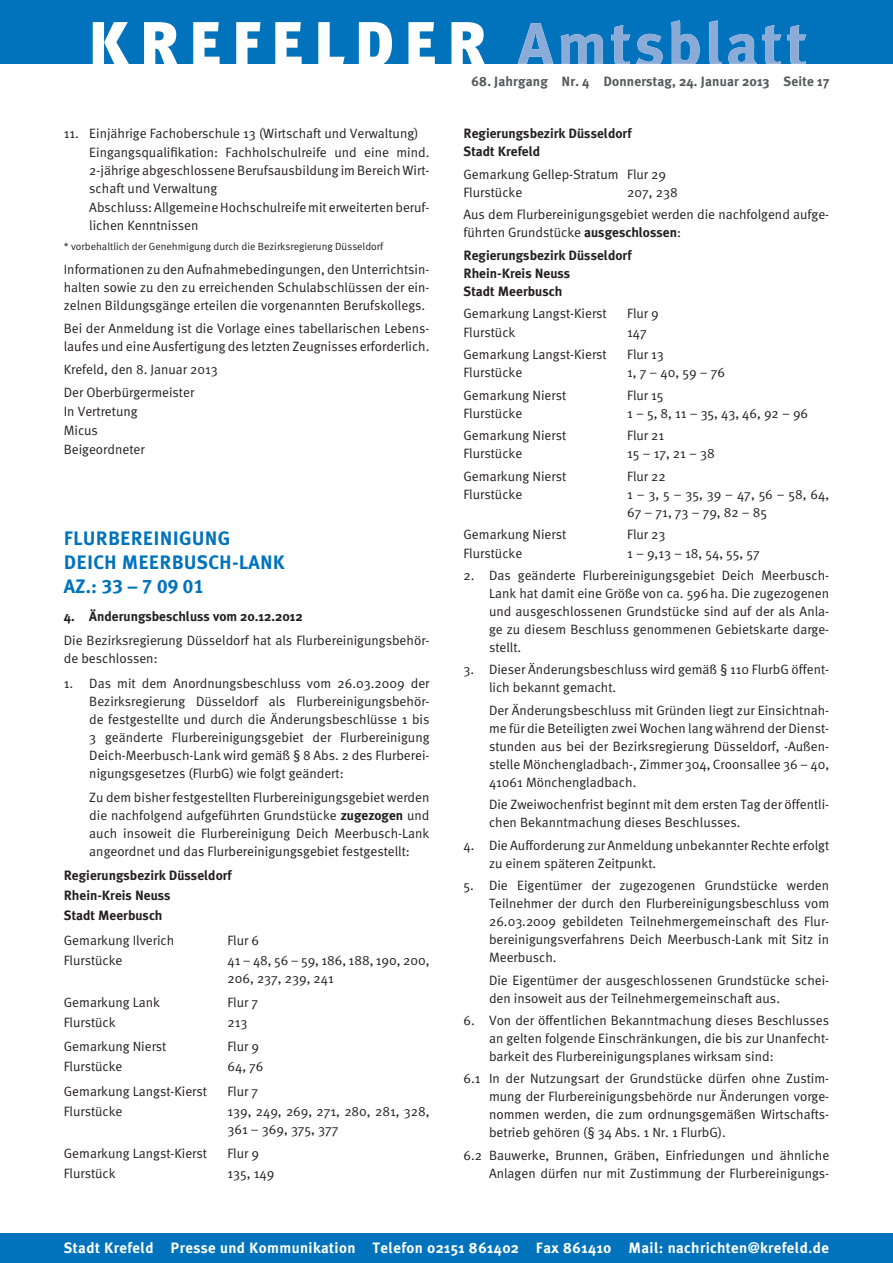
<style>
.page{position:relative;width:893px;height:1263px;background:#fff}
.page>*{position:absolute;margin:0;border:0;box-sizing:border-box;transform-origin:0 0}
.t1{font:700 19.5px/24px "Meta Plus";letter-spacing:.01em;color:#0073bc}
.t2{font:19.5px "Meta Plus Bold Caps";color:#0073bc}
.t3{font:700 15px "Meta Plus";letter-spacing:.025em;color:#fff}
.t4{font:13.5px/18px "Meta Normal";color:#231f20}
.t5{font:700 13.5px/18.1px "Meta Plus";color:#231f20}
.t6{font:700 13.5px "Meta Plus";letter-spacing:.01em;color:#57585a}
.t7{font:10.5px "Meta Normal";color:#231f20}
.s1{font-family:"Meta Plus";font-weight:700}
</style>
<div class="page">
<div style="left:0;top:0;width:893px;height:64px;background:#0073bc"></div>
<svg style="left:93px;top:22px;width:392px;height:42px"></svg>
<svg style="left:517px;top:20px;width:289px;height:44px"></svg>
<div style="left:0;top:1233px;width:893px;height:30px;background:#0073bc"></div>
<p class="t4" style="left:89px;top:125px;width:342px;line-height:18.5px;text-indent:-26px">11. Einjährige Fachoberschule 13 (Wirtschaft und Verwaltung)<br>Eingangsqualifikation: Fachholschulreife und eine mind.<br>2-jährige abgeschlossene Berufsausbildung im Bereich Wirt&shy;schaft und Verwaltung<br>Abschluss: Allgemeine Hochschulreife mit erweiterten beruf&shy;lichen Kenntnissen</p>
<p class="t7" style="left:64px;top:243px;width:321px">* vorbehaltlich der Genehmigung durch die Bezirksregierung Düsseldorf</p>
<p class="t4" style="left:64px;top:261px;width:367px;text-align:justify">Informationen zu den Aufnahmebedingungen, den Unterrichtsin&shy;halten sowie zu den zu erreichenden Schulabschlüssen der ein&shy;zelnen Bildungsgänge erteilen die vorgenannten Berufskollegs.</p>
<p class="t4" style="left:64px;top:320px;width:367px">Bei der Anmeldung ist die Vorlage eines tabellarischen Lebens&shy;laufes und eine Ausfertigung des letzten Zeugnisses erforderlich.</p>
<p class="t4" style="left:64px;top:359px;width:156px;line-height:23.2px">Krefeld, den 8. Januar 2013<br>Der Oberbürgermeister</p>
<p class="t4" style="left:64px;top:403px;width:82px;line-height:18.9px">In Vertretung<br>Micus<br>Beigeordneter</p>
<h1 class="t1" style="left:64px;top:527px;width:223px">FLURBEREINIGUNG<br>DEICH MEERBUSCH-LANK</h1>
<h1 class="t2" style="left:64px;top:574px;width:142px"><span class="s1">AZ.:</span> 33 – 7 09 01</h1>
<p class="t5" style="left:64px;top:608px;width:240px">4. Änderungsbeschluss vom 20.12.2012</p>
<p class="t4" style="left:64px;top:633px;width:367px">Die Bezirksregierung Düsseldorf hat als Flurbereinigungsbehör&shy;de beschlossen:</p>
<p class="t4" style="left:89px;top:675px;width:342px;text-align:justify;text-indent:-26px">1. Das mit dem Anordnungsbeschluss vom 26.03.2009 der Bezirksregierung Düsseldorf als Flurbereinigungsbehör&shy;de festgestellte und durch die Änderungsbeschlüsse 1 bis 3 geänderte Flurbereinigungsgebiet der Flurbereinigung Deich-Meerbusch-Lank wird gemäß § 8 Abs. 2 des Flurberei&shy;nigungsgesetzes (FlurbG) wie folgt geändert:</p>
<p class="t4" style="left:89px;top:789px;width:342px;text-align:justify">Zu dem bisher festgestellten Flurbereinigungsgebiet werden die nachfolgend aufgeführten Grundstücke <span class="s1">zugezogen</span> und auch insoweit die Flurbereinigung Deich Meerbusch-Lank angeordnet und das Flurbereinigungsgebiet festgestellt:</p>
<p class="t5" style="left:64px;top:866px;width:170px;line-height:20.1px">Regierungsbezirk Düsseldorf<br>Rhein-Kreis Neuss<br>Stadt Meerbusch</p>
<p class="t4" style="left:64px;top:932px;width:112px">Gemarkung Ilverich</p>
<p class="t4" style="left:227px;top:932px;width:33px">Flur 6</p>
<p class="t4" style="left:64px;top:952px;width:60px">Flurstücke</p>
<p class="t4" style="left:227px;top:952px;width:203px">41 – 48, 56 – 59, 186, 188, 190, 200,<br>206, 237, 239, 241</p>
<p class="t4" style="left:64px;top:994px;width:98px">Gemarkung Lank</p>
<p class="t4" style="left:227px;top:994px;width:32px">Flur 7</p>
<p class="t4" style="left:64px;top:1014px;width:53px">Flurstück</p>
<p class="t4" style="left:227px;top:1014px;width:22px">213</p>
<p class="t4" style="left:64px;top:1038px;width:104px">Gemarkung Nierst</p>
<p class="t4" style="left:227px;top:1038px;width:33px">Flur 9</p>
<p class="t4" style="left:64px;top:1059px;width:60px">Flurstücke</p>
<p class="t4" style="left:227px;top:1059px;width:38px">64, 76</p>
<p class="t4" style="left:64px;top:1083px;width:145px">Gemarkung Langst-Kierst</p>
<p class="t4" style="left:227px;top:1083px;width:32px">Flur 7</p>
<p class="t4" style="left:64px;top:1103px;width:60px">Flurstücke</p>
<p class="t4" style="left:227px;top:1103px;width:203px">139, 249, 269, 271, 280, 281, 328,<br>361 – 369, 375, 377</p>
<p class="t4" style="left:64px;top:1145px;width:145px">Gemarkung Langst-Kierst</p>
<p class="t4" style="left:227px;top:1145px;width:33px">Flur 9</p>
<p class="t4" style="left:64px;top:1165px;width:53px">Flurstück</p>
<p class="t4" style="left:227px;top:1165px;width:48px">135, 149</p>
<p class="t6" style="left:471px;top:76px;width:359px">68. Jahrgang Nr. 4 Donnerstag, 24. Januar 2013 Seite 17</p>
<p class="t5" style="left:463px;top:125px;width:170px">Regierungsbezirk Düsseldorf<br>Stadt Krefeld</p>
<p class="t4" style="left:463px;top:166px;width:204px">Gemarkung Gellep-Stratum Flur 29<br>Flurstücke</p>
<p class="t4" style="left:463px;top:182px;width:367px;line-height:22.4px;text-indent:164px">207, 238<br>Aus dem Flurbereinigungsgebiet werden die nachfolgend aufge-</p>
<p class="t4" style="left:463px;top:225px;width:219px">führten Grundstücke <span class="s1">ausgeschlossen</span>:</p>
<p class="t5" style="left:463px;top:247px;width:170px">Regierungsbezirk Düsseldorf<br>Rhein-Kreis Neuss<br>Stadt Meerbusch</p>
<p class="t4" style="left:463px;top:306px;width:145px">Gemarkung Langst-Kierst</p>
<p class="t4" style="left:627px;top:306px;width:33px">Flur 9</p>
<p class="t4" style="left:463px;top:324px;width:53px">Flurstück</p>
<p class="t4" style="left:627px;top:324px;width:21px">147</p>
<p class="t4" style="left:463px;top:346px;width:145px">Gemarkung Langst-Kierst</p>
<p class="t4" style="left:627px;top:346px;width:38px">Flur 13</p>
<p class="t4" style="left:463px;top:365px;width:60px">Flurstücke</p>
<p class="t4" style="left:627px;top:365px;width:99px">1, 7 – 40, 59 – 76</p>
<p class="t4" style="left:463px;top:387px;width:104px">Gemarkung Nierst</p>
<p class="t4" style="left:627px;top:387px;width:38px">Flur 15</p>
<p class="t4" style="left:463px;top:405px;width:60px">Flurstücke</p>
<p class="t4" style="left:627px;top:405px;width:183px">1 – 5, 8, 11 – 35, 43, 46, 92 – 96</p>
<p class="t4" style="left:463px;top:428px;width:104px">Gemarkung Nierst</p>
<p class="t4" style="left:627px;top:428px;width:39px">Flur 21</p>
<p class="t4" style="left:463px;top:446px;width:60px">Flurstücke</p>
<p class="t4" style="left:627px;top:446px;width:89px">15 – 17, 21 – 38</p>
<p class="t4" style="left:463px;top:468px;width:104px">Gemarkung Nierst</p>
<p class="t4" style="left:627px;top:468px;width:40px">Flur 22</p>
<p class="t4" style="left:463px;top:486px;width:60px">Flurstücke</p>
<p class="t4" style="left:627px;top:486px;width:203px">1 – 3, 5 – 35, 39 – 47, 56 – 58, 64,<br>67 – 71, 73 – 79, 82 – 85</p>
<p class="t4" style="left:463px;top:527px;width:104px">Gemarkung Nierst</p>
<p class="t4" style="left:627px;top:527px;width:40px">Flur 23</p>
<p class="t4" style="left:463px;top:545px;width:60px">Flurstücke</p>
<p class="t4" style="left:627px;top:545px;width:134px">1 – 9,13 – 18, 54, 55, 57</p>
<p class="t4" style="left:489px;top:567px;width:342px;text-align:justify;text-indent:-26px">2. Das geänderte Flurbereinigungsgebiet Deich Meerbusch-Lank hat damit eine Größe von ca. 596 ha. Die zugezogenen und ausgeschlossenen Grundstücke sind auf der als Anla&shy;ge zu diesem Beschluss genommenen Gebietskarte darge&shy;stellt.</p>
<p class="t4" style="left:489px;top:662px;width:342px;text-indent:-26px">3. Dieser Änderungsbeschluss wird gemäß § 110 FlurbG öffent&shy;lich bekannt gemacht.</p>
<p class="t4" style="left:489px;top:702px;width:342px;text-align:justify">Der Änderungsbeschluss mit Gründen liegt zur Einsichtnah&shy;me für die Beteiligten zwei Wochen lang während der Dienst&shy;stunden aus bei der Bezirksregierung Düsseldorf, -Außen&shy;stelle Mönchengladbach-, Zimmer 304, Croonsallee 36 – 40, 41061 Mönchengladbach.</p>
<p class="t4" style="left:489px;top:797px;width:342px">Die Zweiwochenfrist beginnt mit dem ersten Tag der öffentli&shy;chen Bekanntmachung dieses Beschlusses.</p>
<p class="t4" style="left:489px;top:837px;width:342px;text-indent:-26px">4. Die Aufforderung zur Anmeldung unbekannter Rechte erfolgt zu einem späteren Zeitpunkt.</p>
<p class="t4" style="left:489px;top:877px;width:342px;text-align:justify;text-indent:-26px">5. Die Eigentümer der zugezogenen Grundstücke werden Teilnehmer der durch den Flurbereinigungsbeschluss vom 26.03.2009 gebildeten Teilnehmergemeinschaft des Flur&shy;bereinigungsverfahrens Deich Meerbusch-Lank mit Sitz in Meerbusch.</p>
<p class="t4" style="left:489px;top:972px;width:342px">Die Eigentümer der ausgeschlossenen Grundstücke schei&shy;den insoweit aus der Teilnehmergemeinschaft aus.</p>
<p class="t4" style="left:489px;top:1012px;width:342px;text-align:justify;text-indent:-26px">6. Von der öffentlichen Bekanntmachung dieses Beschlusses an gelten folgende Einschränkungen, die bis zur Unanfecht&shy;barkeit des Flurbereinigungsplanes wirksam sind:</p>
<p class="t4" style="left:489px;top:1071px;width:342px;text-align:justify;text-indent:-26px">6.1 In der Nutzungsart der Grundstücke dürfen ohne Zustim&shy;mung der Flurbereinigungsbehörde nur Änderungen vorge&shy;nommen werden, die zum ordnungsgemäßen Wirtschafts&shy;betrieb gehören (§ 34 Abs. 1 Nr. 1 FlurbG).</p>
<p class="t4" style="left:463px;top:1147px;width:367px;text-align:right">6.2 Bauwerke, Brunnen, Gräben, Einfriedungen und ähnliche<br>Anlagen dürfen nur mit Zustimmung der Flurbereinigungs-</p>
<p class="t3" style="left:64px;top:1242px;width:767px">Stadt Krefeld Presse und Kommunikation Telefon 02151 861402 Fax 861410 Mail: nachrichten@krefeld.de</p>
</div>
